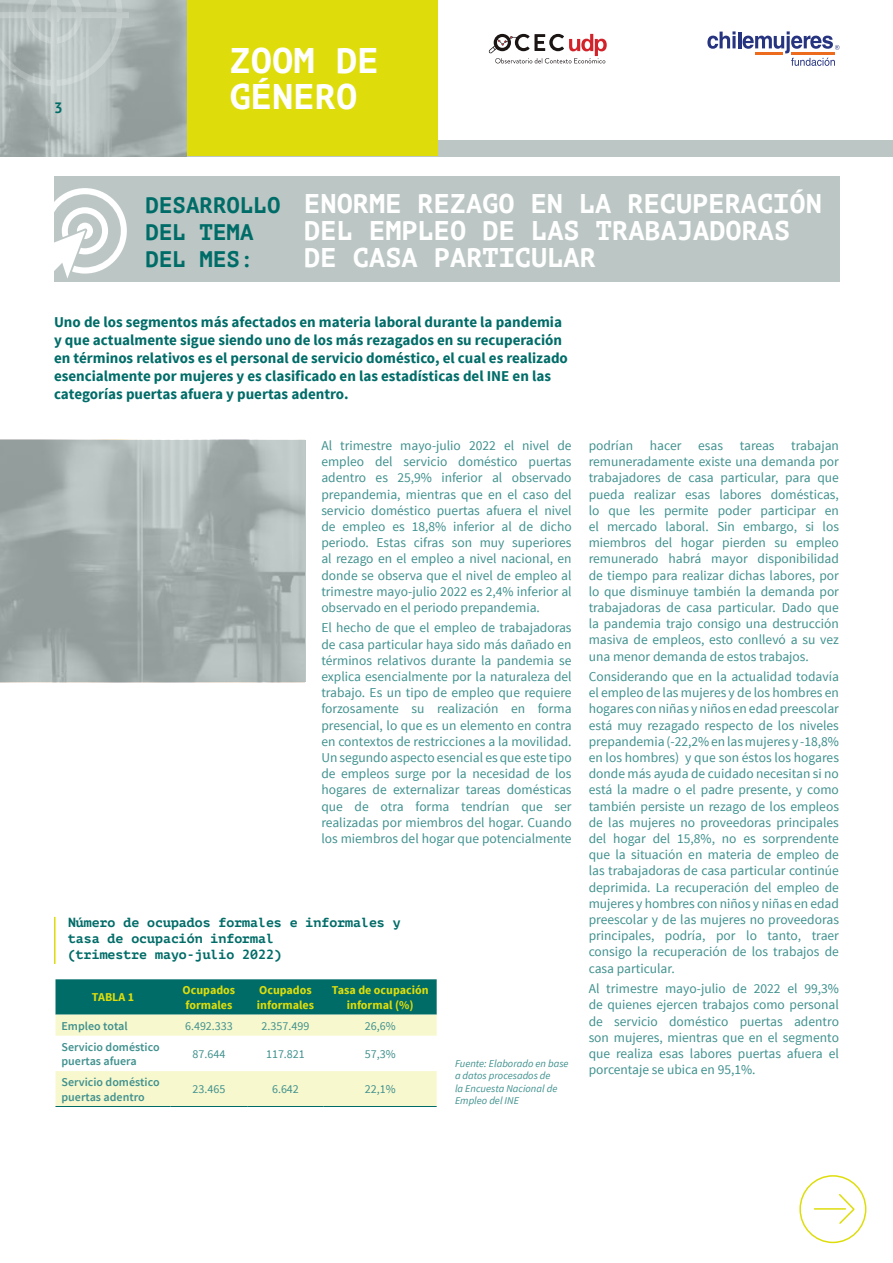
<style>
.page{position:relative;width:893px;height:1263px;background:#fff}
.page>*{position:absolute;margin:0;border:0;box-sizing:border-box;transform-origin:0 0}
.t1{font:700 35.55px "PT Mono";color:#fff}
.t2{font:700 27px/27px "PT Mono";color:#fff}
.t3{font:700 22.5px/27px "PT Mono";color:#006c68}
.t4{font:700 15px/18px "Source Sans Pro";color:#006c68}
.t5{font:700 15px "PT Sans";color:#006c68}
.t6{font:13.5px/16.2px "Source Sans Pro";color:#40918e;text-align:justify}
.t7{font:700 13.2px/15.9px "PT Mono";color:#006c68}
.t8{font:600 12px/14.4px "Source Sans Pro";color:#40918e}
.t9{font:700 12px/14.4px "Source Sans Pro";color:#dedd0b}
.t10{font:12px "Source Sans Pro";color:#40918e}
.t11{font:italic 10.5px/12.6px "Source Sans Pro";color:#40918e}
</style>
<div class="page">
<div style="left:188px;top:140px;width:705px;height:17px;background:#bcc7c5"></div>
<svg style="left:0;top:0;width:188px;height:157px;background:#a4afac"></svg>
<div style="left:188px;top:0;width:250px;height:156px;background:#dedd0b"></div>
<svg style="left:0;top:0;width:129px;height:94px;background:#b9c3c1"></svg>
<svg style="left:707px;top:31px;width:29px;height:18px"></svg>
<hr style="left:738px;top:32px;width:3px;height:16px;background:#273480">
<svg style="left:743px;top:31px;width:96px;height:35px"></svg>
<svg style="left:489px;top:34px;width:118px;height:29px"></svg>
<div style="left:799px;top:1175px;width:67px;height:68px;border:2px solid #dedd0b;border-radius:50%"></div>
<hr style="left:814px;top:1208px;width:31px;height:2px;background:#dedd0b">
<svg style="left:837px;top:1194px;width:18px;height:30px"></svg>
<div style="left:54px;top:176px;width:786px;height:106px;background:#bcc7c5"></div>
<svg style="left:54px;top:188px;width:73px;height:90px"></svg>
<svg style="left:0;top:440px;width:305px;height:241px;background:#a4afad"></svg>
<hr style="left:54px;top:917px;width:2px;height:47px;background:#dedd0b">
<svg style="left:56px;top:979px;width:381px;height:127px"></svg>
<hr style="left:56px;top:1106px;width:115px;height:1px;background:#006c68">
<hr style="left:171px;top:1106px;width:76px;height:1px;background:#006c68">
<hr style="left:247px;top:1106px;width:77px;height:1px;background:#006c68">
<hr style="left:324px;top:1106px;width:113px;height:1px;background:#006c68">
<p class="t5" style="left:54px;top:97px;width:10px">3</p>
<h1 class="t1" style="left:229px;top:40px;width:151px">ZOOM DE</h1>
<h1 class="t1" style="left:229px;top:76px;width:130px">GÉNERO</h1>
<h3 class="t3" style="left:146px;top:191px;width:136px">DESARROLLO<br>DEL TEMA<br>DEL MES:</h3>
<h2 class="t2" style="left:304px;top:190px;width:519px">ENORME REZAGO EN LA RECUPERACIÓN<br>DEL EMPLEO DE LAS TRABAJADORAS<br>DE CASA PARTICULAR</h2>
<p class="t4" style="left:54px;top:313px;width:515px">Uno de los segmentos más afectados en materia laboral durante la pandemia y que actualmente sigue siendo uno de los más rezagados en su recuperación en términos relativos es el personal de servicio doméstico, el cual es realizado esencialmente por mujeres y es clasificado en las estadísticas del INE en las categorías puertas afuera y puertas adentro.</p>
<p class="t6" style="left:321px;top:438px;width:252px">Al trimestre mayo-julio 2022 el nivel de empleo del servicio doméstico puertas adentro es 25,9% inferior al observado prepandemia, mientras que en el caso del servicio doméstico puertas afuera el nivel de empleo es 18,8% inferior al de dicho periodo. Estas cifras son muy superiores al rezago en el empleo a nivel nacional, en donde se observa que el nivel de empleo al trimestre mayo-julio 2022 es 2,4% inferior al observado en el periodo prepandemia.</p>
<p class="t6" style="left:321px;top:620px;width:252px">El hecho de que el empleo de trabajadoras de casa particular haya sido más dañado en términos relativos durante la pandemia se explica esencialmente por la naturaleza del trabajo. Es un tipo de empleo que requiere forzosamente su realización en forma presencial, lo que es un elemento en contra en contextos de restricciones a la movilidad.<br>Un segundo aspecto esencial es que este tipo de empleos surge por la necesidad de los hogares de externalizar tareas domésticas que de otra forma tendrían que ser realizadas por miembros del hogar. Cuando los miembros del hogar que potencialmente</p>
<p class="t7" style="left:68px;top:914px;width:334px">Número de ocupados formales e informales y tasa de ocupación informal<br>(trimestre mayo-julio 2022)</p>
<p class="t9" style="left:92px;top:991px;width:44px">TABLA 1</p>
<p class="t9" style="left:183px;top:983px;width:54px">Ocupados formales</p>
<p class="t9" style="left:257px;top:983px;width:59px">Ocupados informales</p>
<p class="t9" style="left:332px;top:983px;width:98px;text-align:center">Tasa de ocupación informal (%)</p>
<p class="t8" style="left:62px;top:1019px;width:68px">Empleo total</p>
<p class="t10" style="left:185px;top:1018px;width:49px">6.492.333</p>
<p class="t10" style="left:262px;top:1018px;width:49px">2.357.499</p>
<p class="t10" style="left:365px;top:1018px;width:32px">26,6%</p>
<p class="t8" style="left:62px;top:1040px;width:100px">Servicio doméstico puertas afuera</p>
<p class="t10" style="left:193px;top:1046px;width:34px">87.644</p>
<p class="t10" style="left:266px;top:1046px;width:40px">117.821</p>
<p class="t10" style="left:365px;top:1046px;width:32px">57,3%</p>
<p class="t8" style="left:62px;top:1075px;width:100px">Servicio doméstico puertas adentro</p>
<p class="t10" style="left:193px;top:1082px;width:34px">23.465</p>
<p class="t10" style="left:272px;top:1082px;width:28px">6.642</p>
<p class="t10" style="left:365px;top:1082px;width:32px">22,1%</p>
<p class="t11" style="left:455px;top:1057px;width:115px">Fuente: Elaborado en base a datos procesados de<br>la Encuesta Nacional de<br>Empleo del INE</p>
<p class="t6" style="left:589px;top:438px;width:252px">podrían hacer esas tareas trabajan remuneradamente existe una demanda por trabajadores de casa particular, para que pueda realizar esas labores domésticas, lo que les permite poder participar en el mercado laboral. Sin embargo, si los miembros del hogar pierden su empleo remunerado habrá mayor disponibilidad de tiempo para realizar dichas labores, por lo que disminuye también la demanda por trabajadoras de casa particular. Dado que la pandemia trajo consigo una destrucción masiva de empleos, esto conllevó a su vez una menor demanda de estos trabajos.</p>
<p class="t6" style="left:589px;top:669px;width:252px">Considerando que en la actualidad todavía el empleo de las mujeres y de los hombres en hogares con niñas y niños en edad preescolar está muy rezagado respecto de los niveles prepandemia (-22,2% en las mujeres y -18,8% en los hombres) y que son éstos los hogares donde más ayuda de cuidado necesitan si no está la madre o el padre presente, y como también persiste un rezago de los empleos de las mujeres no proveedoras principales del hogar del 15,8%, no es sorprendente que la situación en materia de empleo de las trabajadoras de casa particular continúe deprimida. La recuperación del empleo de mujeres y hombres con niños y niñas en edad preescolar y de las mujeres no proveedoras principales, podría, por lo tanto, traer consigo la recuperación de los trabajos de casa particular.</p>
<p class="t6" style="left:589px;top:981px;width:252px">Al trimestre mayo-julio de 2022 el 99,3% de quienes ejercen trabajos como personal de servicio doméstico puertas adentro son mujeres, mientras que en el segmento que realiza esas labores puertas afuera el porcentaje se ubica en 95,1%.</p>
</div>
